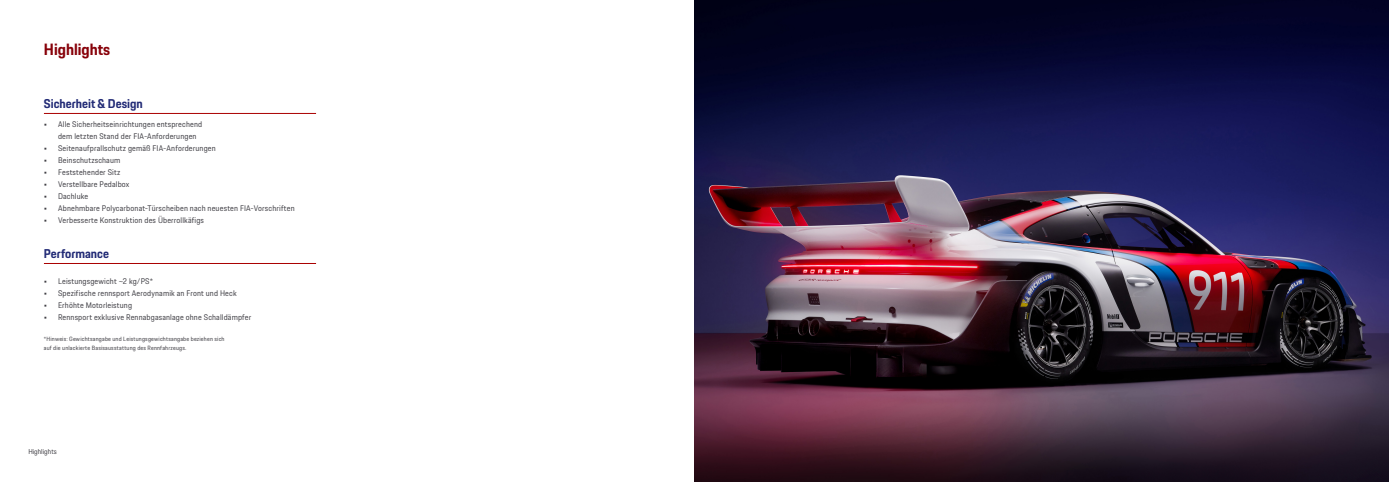
<style>
.page{position:relative;width:1389px;height:482px;background:#fff}
.page>*{position:absolute;margin:0;border:0;box-sizing:border-box;transform-origin:0 0}
.RZ_Headline{font:700 16px "Porsche Next";color:#870009}
.RZ_Tabelle_Head{font:700 12.5px "Porsche Next";color:#222b76}
.t1{font:8px/12px "Porsche Next";letter-spacing:.02em;color:#403f45}
.RZ_Kolumnentitel_neg_li{font:7px "Porsche Next";color:#403f45}
.RZ_Tabelle_Copy_autoBullets{font:6px/9px "Porsche Next";letter-spacing:.03em;color:#403f45}
</style>
<div class="page">
<img style="left:694px;top:0;width:695px;height:482px">
<hr style="left:44px;top:113px;width:272px;height:1px;background:#a00">
<hr style="left:44px;top:263px;width:272px;height:1px;background:#a00">
<p class="RZ_Headline" style="left:44px;top:39px;width:68px">Highlights</p>
<p class="RZ_Tabelle_Head" style="left:44px;top:95px;width:100px">Sicherheit &amp; Design</p>
<p class="t1" style="left:58px;top:118px;width:146px;text-indent:-14px">• Alle Sicherheitseinrichtungen entsprechend dem letzten Stand der FIA-Anforderungen</p>
<p class="t1" style="left:44px;top:142px;width:173px">• Seitenaufprallschutz gemäß FIA-Anforderungen</p>
<p class="t1" style="left:44px;top:154px;width:78px">• Beinschutzschaum</p>
<p class="t1" style="left:44px;top:166px;width:78px">• Feststehender Sitz</p>
<p class="t1" style="left:44px;top:178px;width:87px">• Verstellbare Pedalbox</p>
<p class="t1" style="left:44px;top:190px;width:46px">• Dachluke</p>
<p class="t1" style="left:44px;top:202px;width:252px">• Abnehmbare Polycarbonat-Türscheiben nach neuesten FIA-Vorschriften</p>
<p class="t1" style="left:44px;top:214px;width:162px">• Verbesserte Konstruktion des Überrollkäfigs</p>
<p class="RZ_Tabelle_Head" style="left:44px;top:245px;width:67px">Performance</p>
<p class="t1" style="left:44px;top:275px;width:111px">• Leistungsgewicht ~2 kg/PS*</p>
<p class="t1" style="left:44px;top:287px;width:194px">• Spezifische rennsport Aerodynamik an Front und Heck</p>
<p class="t1" style="left:44px;top:299px;width:90px">• Erhöhte Motorleistung</p>
<p class="t1" style="left:44px;top:311px;width:209px">• Rennsport exklusive Rennabgasanlage ohne Schalldämpfer</p>
<p class="RZ_Tabelle_Copy_autoBullets" style="left:44px;top:334px;width:182px">*Hinweis: Gewichtsangabe und Leistungsgewichtsangabe beziehen sich auf die unlackierte Basisausstattung des Rennfahrzeugs.</p>
<p class="RZ_Kolumnentitel_neg_li" style="left:28px;top:446px;width:30px">Highlights</p>
</div>
